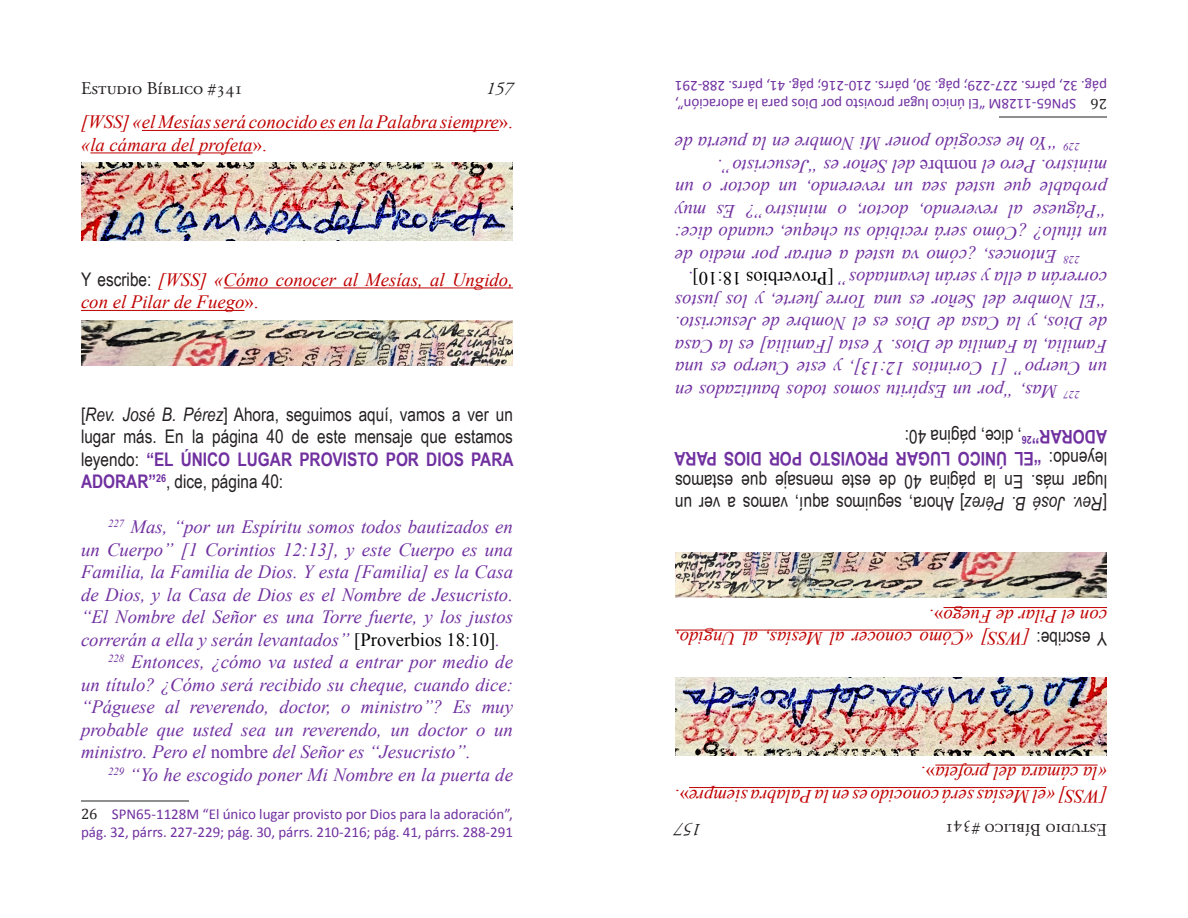
<style>
.page{position:relative;width:1188px;height:918px;background:#fff}
.page>*{position:absolute;margin:0;border:0;box-sizing:border-box;transform-origin:0 0}
.t1{font:italic 18.75px "Times New Roman";color:#7030a0}
.t2{font:18.75px/22.5px "Arial Narrow";color:#231f20;text-align:justify}
.t3{font:italic 18.75px/22.5px "Times New Roman";color:#c00000}
.t4{font:18px "Adobe Garamond Pro";color:#231f20}
.t5{font:italic 18px "Adobe Garamond Pro";color:#231f20}
.t6{font:15px/18px "Calibri";color:#7030a0}
.t7{font:15px "Cambria";color:#231f20}
.s1{font-style:normal}
.s2{font-family:"Arial Narrow";font-style:normal;color:#231f20}
.s3{font-style:italic}
.s4{font-weight:700;color:#7030a0}
.s5{font-style:normal;color:#000}
.s6{font-family:"Cambria";color:#231f20}
</style>
<div class="page">
<hr style="left:142px;top:130px;width:357px;height:1px;background:#c00000">
<hr style="left:90px;top:153px;width:163px;height:1px;background:#c00000">
<hr style="left:224px;top:288px;width:289px;height:1px;background:#c00000">
<hr style="left:81px;top:310px;width:163px;height:1px;background:#c00000">
<hr style="left:81px;top:801px;width:108px;height:1px;background:#231f20">
<img style="left:81px;top:163px;width:432px;height:77px">
<img style="left:81px;top:321px;width:432px;height:44px">
<hr style="left:689px;top:787px;width:357px;height:1px;background:#c00000">
<hr style="left:935px;top:765px;width:163px;height:1px;background:#c00000">
<hr style="left:675px;top:630px;width:289px;height:1px;background:#c00000">
<hr style="left:944px;top:607px;width:163px;height:1px;background:#c00000">
<hr style="left:999px;top:117px;width:108px;height:1px;background:#231f20">
<img style="left:675px;top:678px;width:432px;height:77px">
<img style="left:675px;top:553px;width:432px;height:44px">
<p class="t4" style="left:81px;top:78px;width:164px">Estudio Bíblico #341</p>
<p class="t5" style="left:486px;top:78px;width:28px">157</p>
<p class="t3" style="left:81px;top:110px;width:433px">[WSS] «el Mesías será conocido es en la Palabra siempre<span class="s1">». </span>«la cámara del profeta<span class="s1">».</span></p>
<p class="t3" style="left:81px;top:268px;width:434px"><span class="s2">Y escribe:</span> [WSS] «Cómo conocer al Mesías, al Ungido, con el Pilar de Fuego<span class="s1">».</span></p>
<p class="t2" style="left:81px;top:402px;width:434px">[<span class="s3">Rev. José B. Pérez</span>] Ahora, seguimos aquí, vamos a ver un lugar más. En la página 40 de este mensaje que estamos leyendo: <span class="s4">“EL ÚNICO LUGAR PROVISTO POR DIOS PARA ADORAR”</span><sup>26</sup>, dice, página 40:</p>
<p class="t1" style="left:108px;top:514px;width:406px"><sup>227</sup> Mas, “por un Espíritu somos todos bautizados en</p>
<p class="t1" style="left:81px;top:537px;width:433px">un Cuerpo” [1 Corintios 12:13], y este Cuerpo es una</p>
<p class="t1" style="left:81px;top:559px;width:434px">Familia, la Familia de Dios. Y esta [Familia] es la Casa</p>
<p class="t1" style="left:81px;top:582px;width:434px">de Dios, y la Casa de Dios es el Nombre de Jesucristo.</p>
<p class="t1" style="left:81px;top:604px;width:434px">“El Nombre del Señor es una Torre fuerte, y los justos</p>
<p class="t1" style="left:81px;top:627px;width:421px">correrán a ella y serán levantados” <span class="s5">[Proverbios 18:10]</span>.</p>
<p class="t1" style="left:108px;top:649px;width:407px"><sup>228</sup> Entonces, ¿cómo va usted a entrar por medio de</p>
<p class="t1" style="left:81px;top:672px;width:433px">un título? ¿Cómo será recibido su cheque, cuando dice:</p>
<p class="t1" style="left:81px;top:694px;width:434px">“Páguese al reverendo, doctor, o ministro”? Es muy</p>
<p class="t1" style="left:81px;top:717px;width:434px">probable que usted sea un reverendo, un doctor o un</p>
<p class="t1" style="left:81px;top:739px;width:391px">ministro. Pero el <span class="s1">nombre</span> del Señor es “Jesucristo”.</p>
<p class="t1" style="left:108px;top:762px;width:407px"><sup>229</sup> “Yo he escogido poner Mi Nombre en la puerta de</p>
<p class="t6" style="left:81px;top:804px;width:434px"><span class="s6">26</span> SPN65-1128M “El único lugar provisto por Dios para la adoración”, pág. 32, párrs. 227-229; pág. 30, párrs. 210-216; pág. 41, párrs. 288-291</p>
<p class="t6" style="left:1107px;top:96px;width:434px;rotate:-180deg">pág. 32, párrs. 227-229; pág. 30, párrs. 210-216; pág. 41, párrs. 288-291</p>
<p class="t6" style="left:1076px;top:114px;width:403px;rotate:-180deg">SPN65-1128M “El único lugar provisto por Dios para la adoración”,</p>
<p class="t7" style="left:1107px;top:113px;width:18px;rotate:-180deg">26</p>
<p class="t1" style="left:1080px;top:156px;width:407px;rotate:-180deg"><sup>229</sup> “Yo he escogido poner Mi Nombre en la puerta de</p>
<p class="t1" style="left:1107px;top:179px;width:391px;rotate:-180deg">ministro. Pero el <span class="s1">nombre</span> del Señor es “Jesucristo”.</p>
<p class="t1" style="left:1107px;top:201px;width:434px;rotate:-180deg">probable que usted sea un reverendo, un doctor o un</p>
<p class="t1" style="left:1107px;top:224px;width:434px;rotate:-180deg">“Páguese al reverendo, doctor, o ministro”? Es muy</p>
<p class="t1" style="left:1107px;top:246px;width:433px;rotate:-180deg">un título? ¿Cómo será recibido su cheque, cuando dice:</p>
<p class="t1" style="left:1080px;top:269px;width:407px;rotate:-180deg"><sup>228</sup> Entonces, ¿cómo va usted a entrar por medio de</p>
<p class="t1" style="left:1107px;top:291px;width:421px;rotate:-180deg">correrán a ella y serán levantados” <span class="s5">[Proverbios 18:10]</span>.</p>
<p class="t1" style="left:1107px;top:314px;width:434px;rotate:-180deg">“El Nombre del Señor es una Torre fuerte, y los justos</p>
<p class="t1" style="left:1107px;top:336px;width:434px;rotate:-180deg">de Dios, y la Casa de Dios es el Nombre de Jesucristo.</p>
<p class="t1" style="left:1107px;top:359px;width:434px;rotate:-180deg">Familia, la Familia de Dios. Y esta [Familia] es la Casa</p>
<p class="t1" style="left:1107px;top:381px;width:433px;rotate:-180deg">un Cuerpo” [1 Corintios 12:13], y este Cuerpo es una</p>
<p class="t1" style="left:1080px;top:404px;width:406px;rotate:-180deg"><sup>227</sup> Mas, “por un Espíritu somos todos bautizados en</p>
<p class="t2" style="left:1107px;top:516px;width:434px;rotate:-180deg">[<span class="s3">Rev. José B. Pérez</span>] Ahora, seguimos aquí, vamos a ver un lugar más. En la página 40 de este mensaje que estamos leyendo: <span class="s4">“EL ÚNICO LUGAR PROVISTO POR DIOS PARA ADORAR”</span><sup>26</sup>, dice, página 40:</p>
<p class="t3" style="left:1107px;top:650px;width:434px;rotate:-180deg"><span class="s2">Y escribe:</span> [WSS] «Cómo conocer al Mesías, al Ungido, con el Pilar de Fuego<span class="s1">».</span></p>
<p class="t3" style="left:1107px;top:808px;width:433px;rotate:-180deg">[WSS] «el Mesías será conocido es en la Palabra siempre<span class="s1">». </span>«la cámara del profeta<span class="s1">».</span></p>
<p class="t5" style="left:702px;top:840px;width:28px;rotate:-180deg">157</p>
<p class="t4" style="left:1107px;top:840px;width:164px;rotate:-180deg">Estudio Bíblico #341</p>
</div>
